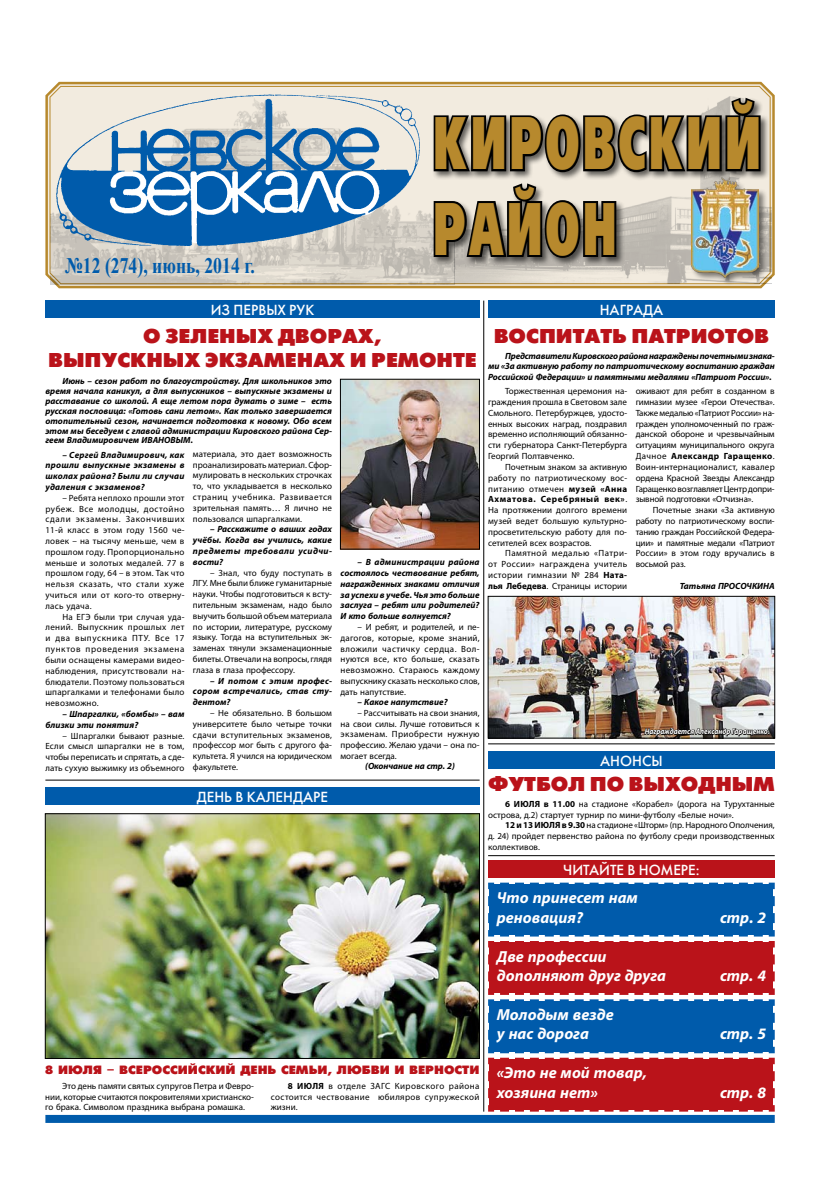
<style>
.page{position:relative;width:823px;height:1191px;background:#fff}
.page>*{position:absolute;margin:0;border:0;box-sizing:border-box;transform-origin:0 0}
.t1{font:74.2px "Free Set Black C";letter-spacing:.09em;color:#b7892d;scale:.55 1}
.t2{font:700 22.1px "Times New Roman";color:#005bab;scale:.8 1}
.t3{font:20px "Futuris XC";color:#ba131a}
.t4{font:italic 700 16px/19.2px "Myriad Pro";color:#fff}
.t5{font:14.6px "Futuris C";color:#fff}
.t6{font:12px "Futuris XC";color:#ba131a}
.t7{font:9px/10.8px "Myriad Pro";color:#000;text-align:justify}
.t8{font:italic 700 9px/10.8px "Myriad Pro";letter-spacing:.005em;color:#000;text-align:justify}
.t9{font:700 9px "Myriad Pro";color:#000}
.t10{font:italic 700 8px "Myriad Pro";color:#fff;scale:.9 1}
.s1{font-weight:700}
</style>
<div class="page">
<img style="left:489px;top:598px;width:283px;height:138px">
<div style="left:487px;top:596px;width:287px;height:142px;border:1px solid #000"></div>
<svg style="left:45px;top:81px;width:730px;height:208px;background:#d7c092"></svg>
<img style="left:51px;top:92px;width:403px;height:192px">
<div style="left:454px;top:87px;width:316px;height:9px;background:#f2ebdf"></div>
<div style="left:45px;top:1115px;width:729px;height:8px;background:#005bab"></div>
<img style="left:57px;top:95px;width:362px;height:150px">
<div style="left:340px;top:176px;width:33px;height:33px;background:#005bab;border-radius:50%"></div>
<div style="left:194px;top:176px;width:33px;height:33px;background:#005bab;border-radius:50%"></div>
<div style="left:192px;top:177px;width:5px;height:40px;background:#fff"></div>
<div style="left:432px;top:96px;width:390px;height:203px;background:#000;opacity:.6"></div>
<svg style="left:431px;top:95px;width:331px;height:79px;background:#73706a"></svg>
<svg style="left:431px;top:180px;width:187px;height:80px;background:#706d67"></svg>
<div style="left:689px;top:176px;width:82px;height:116px;background:#000;opacity:.5"></div>
<img style="left:691px;top:177px;width:67px;height:100px">
<div style="left:488px;top:860px;width:286px;height:18px;background:#ba131a"></div>
<svg style="left:488px;top:882px;width:287px;height:230px;background:#6b486f"></svg>
<div style="left:488px;top:751px;width:286px;height:18px;background:#005bab"></div>
<div style="left:488px;top:300px;width:286px;height:18px;background:#005bab"></div>
<hr style="left:488px;top:743px;width:286px;height:1px;background:#000">
<svg style="left:643px;top:725px;width:126px;height:14px;background:#5c544c"></svg>
<hr style="left:488px;top:855px;width:286px;height:1px;background:#000">
<hr style="left:483px;top:300px;width:1px;height:811px;background:#000">
<div style="left:45px;top:300px;width:434px;height:18px;background:#005bab"></div>
<img style="left:47px;top:815px;width:430px;height:241px">
<div style="left:45px;top:813px;width:434px;height:245px;border:1px solid #000"></div>
<div style="left:45px;top:787px;width:434px;height:18px;background:#005bab"></div>
<hr style="left:45px;top:780px;width:434px;height:1px;background:#000">
<img style="left:342px;top:381px;width:135px;height:166px">
<div style="left:340px;top:379px;width:139px;height:170px;border:1px solid #000"></div>
<h1 class="t1" style="left:433px;top:101px;width:595px">КИРОВСКИЙ</h1>
<h2 class="t2" style="left:65px;top:251px;width:238px">№12 (274), июнь, 2014 г.</h2>
<h3 class="t5" style="left:211px;top:301px;width:105px">Из первых рук</h3>
<h1 class="t1" style="left:433px;top:186px;width:333px">РАЙОН</h1>
<h3 class="t5" style="left:599px;top:301px;width:65px">Н аграда</h3>
<h3 class="t3" style="left:143px;top:325px;width:240px">О зеленых дворах,</h3>
<h3 class="t3" style="left:48px;top:349px;width:33px">ВЫПУСКНЫХ</h3>
<h3 class="t3" style="left:205px;top:349px;width:31px">ЭКЗАМЕНАХ</h3>
<h3 class="t3" style="left:349px;top:349px;width:128px">и ремонте</h3>
<p class="t8" style="left:45px;top:376px;width:288px;line-height:9.8px;text-indent:17px">Июнь – сезон работ по благоустройству. Для школьников это время начала каникул, а для выпускников – выпускные экзамены и расставание со школой. А еще летом пора думать о зиме – есть русская пословица: «Готовь сани летом». Как только завершается отопительный сезон, начинается подготовка к новому. Обо всем этом мы беседуем с главой администрации Кировского района Сер&shy;геем Владимировичем ИВАНОВЫМ.</p>
<p class="t7" style="left:193px;top:448px;width:140px">материала, это дает возможность проанализировать материал. Сфор&shy;мулировать в нескольких строчках то, что укладывается в несколько страниц учебника. Развивается зрительная память… Я лично не пользовался шпаргалками.</p>
<p class="t8" style="left:193px;top:523px;width:140px;text-indent:17px">– Расскажите о ваших годах учёбы. Когда вы учились, какие предметы требовали усидчи&shy;вости?</p>
<p class="t7" style="left:193px;top:567px;width:140px;text-indent:17px">– Знал, что буду поступать в ЛГУ. Мне были ближе гуманитарные науки. Чтобы подготовиться к всту&shy;пительным экзаменам, надо было выучить большой объем материала по истории, литературе, русскому языку. Тогда на вступительных эк&shy;заменах тянули экзаменационные билеты. Отвечали на вопросы, глядя глаза в глаза профессору.</p>
<p class="t8" style="left:193px;top:675px;width:140px;text-indent:17px">– И потом с этим профес&shy;сором встречались, став сту&shy;дентом?</p>
<p class="t7" style="left:193px;top:707px;width:140px;text-indent:17px">– Не обязательно. В большом университете было четыре точки сдачи вступительных экзаменов, профессор мог быть с другого фа&shy;культета. Я учился на юридическом факультете.</p>
<p class="t8" style="left:45px;top:449px;width:140px;text-indent:17px">– Сергей Владимирович, как прошли выпускные экзамены в школах района? Были ли случаи удаления с экзаменов?</p>
<p class="t7" style="left:45px;top:492px;width:140px;text-indent:17px">– Ребята неплохо прошли этот рубеж. Все молодцы, достойно сдали экзамены. Закончивших 11-й класс в этом году 1560 че&shy;ловек – на тысячу меньше, чем в прошлом году. Пропорционально меньше и золотых медалей. 77 в прошлом году, 64 – в этом. Так что нельзя сказать, что стали хуже учиться или от кого-то отверну&shy;лась удача.</p>
<p class="t7" style="left:45px;top:611px;width:140px;text-indent:17px">На ЕГЭ были три случая уда&shy;лений. Выпускник прошлых лет и два выпускника ПТУ. Все 17 пунктов проведения экзамена были оснащены камерами видео&shy;наблюдения, присутствовали на&shy;блюдатели. Поэтому пользоваться шпаргалками и телефонами было невозможно.</p>
<p class="t8" style="left:45px;top:708px;width:140px;text-indent:17px">– Шпаргалки, «бомбы» – вам близки эти понятия?</p>
<p class="t7" style="left:45px;top:730px;width:140px;text-indent:17px">– Шпаргалки бывают разные.<br>Если смысл шпаргалки не в том, чтобы переписать и спрятать, а сде&shy;лать сухую выжимку из объемного</p>
<p class="t8" style="left:340px;top:556px;width:140px;text-indent:17px">– В администрации района состоялось чествование ребят, награжденных знаками отличия за успехи в учебе. Чья это больше заслуга – ребят или родителей?<br>И кто больше волнуется?</p>
<p class="t7" style="left:340px;top:621px;width:140px;text-indent:17px">– И ребят, и родителей, и пе&shy;дагогов, которые, кроме знаний, вложили частичку сердца. Вол&shy;нуются все, кто больше, сказать невозможно. Стараюсь каждому выпускнику сказать несколько слов, дать напутствие.</p>
<p class="t8" style="left:357px;top:696px;width:91px">– Какое напутствие?</p>
<p class="t7" style="left:340px;top:707px;width:140px;text-indent:17px">– Рассчитывать на свои знания, на свои силы. Лучше готовиться к экзаменам. Приобрести нужную профессию. Желаю удачи – она по&shy;могает всегда.</p>
<p class="t8" style="left:365px;top:760px;width:91px">(Окончание на стр. 2)</p>
<h3 class="t5" style="left:197px;top:788px;width:132px">День в календаре</h3>
<h3 class="t3" style="left:493px;top:325px;width:275px">Воспитать патриотов</h3>
<p class="t8" style="left:488px;top:350px;width:288px;text-indent:17px">Представители Кировского района награждены почетными знака&shy;ми «За активную работу по патриотическому воспитанию граждан Российской Федерации» и памятными медалями «Патриот России».</p>
<p class="t7" style="left:635px;top:386px;width:140px">оживают для ребят в созданном в гимназии музее «Герои Отечества».<br>Также медалью «Патриот России» на&shy;гражден уполномоченный по граж&shy;данской обороне и чрезвычайным ситуациям муниципального округа Дачное <span class="s1">Александр Гаращенко</span>.<br>Воин-интернационалист, кавалер ордена Красной Звезды Александр Гаращенко возглавляет Центр допри&shy;зывной подготовки «Отчизна».</p>
<p class="t7" style="left:635px;top:504px;width:140px;text-indent:17px">Почетные знаки «За активную работу по патриотическому воспи&shy;танию граждан Российской Федера&shy;ции» и памятные медали «Патриот России» в этом году вручались в восьмой раз.</p>
<p class="t8" style="left:679px;top:580px;width:96px">Татьяна ПРОСОЧКИНА</p>
<p class="t7" style="left:488px;top:386px;width:140px;text-indent:17px">Торжественная церемония на&shy;граждения прошла в Световом зале Смольного. Петербуржцев, удосто&shy;енных высоких наград, поздравил временно исполняющий обязанно&shy;сти губернатора Санкт-Петербурга Георгий Полтавченко.</p>
<p class="t7" style="left:488px;top:461px;width:140px;text-indent:17px">Почетным знаком за активную работу по патриотическому вос&shy;питанию отмечен <span class="s1">музей «Анна Ахматова. Серебряный век»</span>.<br>На протяжении долгого времени музей ведет большую культурно&shy;просветительскую работу для по&shy;сетителей всех возрастов.</p>
<p class="t7" style="left:488px;top:548px;width:140px;text-indent:17px">Памятной медалью «Патри&shy;от России» награждена учитель истории гимназии № 284 <span class="s1">Ната&shy;лья Лебедева</span>. Страницы истории</p>
<p class="t10" style="left:644px;top:726px;width:140px">Награждается Александр Гаращенко.</p>
<h3 class="t3" style="left:488px;top:773px;width:288px">Футбол по выходным</h3>
<h3 class="t5" style="left:600px;top:752px;width:64px">Анонсы</h3>
<p class="t7" style="left:488px;top:798px;width:288px;text-indent:17px"><span class="s1">6 июля в 11.00</span> на стадионе «Корабел» (дорога на Турухтанные острова, д.2) стартует турнир по мини-футболу «Белые ночи».</p>
<p class="t7" style="left:488px;top:820px;width:288px;text-indent:17px"><span class="s1">12 и 13 июля в 9.30</span> на стадионе «Шторм» (пр. Народного Ополчения, д. 24) пройдет первенство района по футболу среди производственных коллективов.</p>
<h3 class="t5" style="left:563px;top:861px;width:138px">Читайте в номере:</h3>
<h3 class="t4" style="left:496px;top:887px;width:143px">Что принесет нам реновация?</h3>
<h3 class="t4" style="left:719px;top:907px;width:47px">стр. 2</h3>
<h3 class="t4" style="left:496px;top:946px;width:171px">Две профессии дополняют друг друга</h3>
<h3 class="t4" style="left:719px;top:965px;width:47px">стр. 4</h3>
<h3 class="t4" style="left:496px;top:1004px;width:118px">Молодым везде у нас дорога</h3>
<h3 class="t4" style="left:719px;top:1023px;width:47px">стр. 5</h3>
<h3 class="t6" style="left:45px;top:1063px;width:435px">8 ИЮЛЯ – Всероссийский день семьи, любви и верности</h3>
<p class="t7" style="left:45px;top:1080px;width:210px;text-indent:17px">Это день памяти святых супругов Петра и Февро&shy;нии, которые считаются покровителями христианско&shy;го брака. Символом праздника выбрана ромашка.</p>
<p class="t9" style="left:288px;top:1079px;width:17px">8 ИЮЛЯ</p>
<p class="t7" style="left:271px;top:1080px;width:210px;text-indent:57px">в отделе ЗАГС Кировского района cостоится чествование юбиляров супружеской жизни.</p>
<h3 class="t4" style="left:496px;top:1063px;width:151px">«Это не мой товар, хозяина нет»</h3>
<h3 class="t4" style="left:719px;top:1082px;width:47px">стр. 8</h3>
</div>
